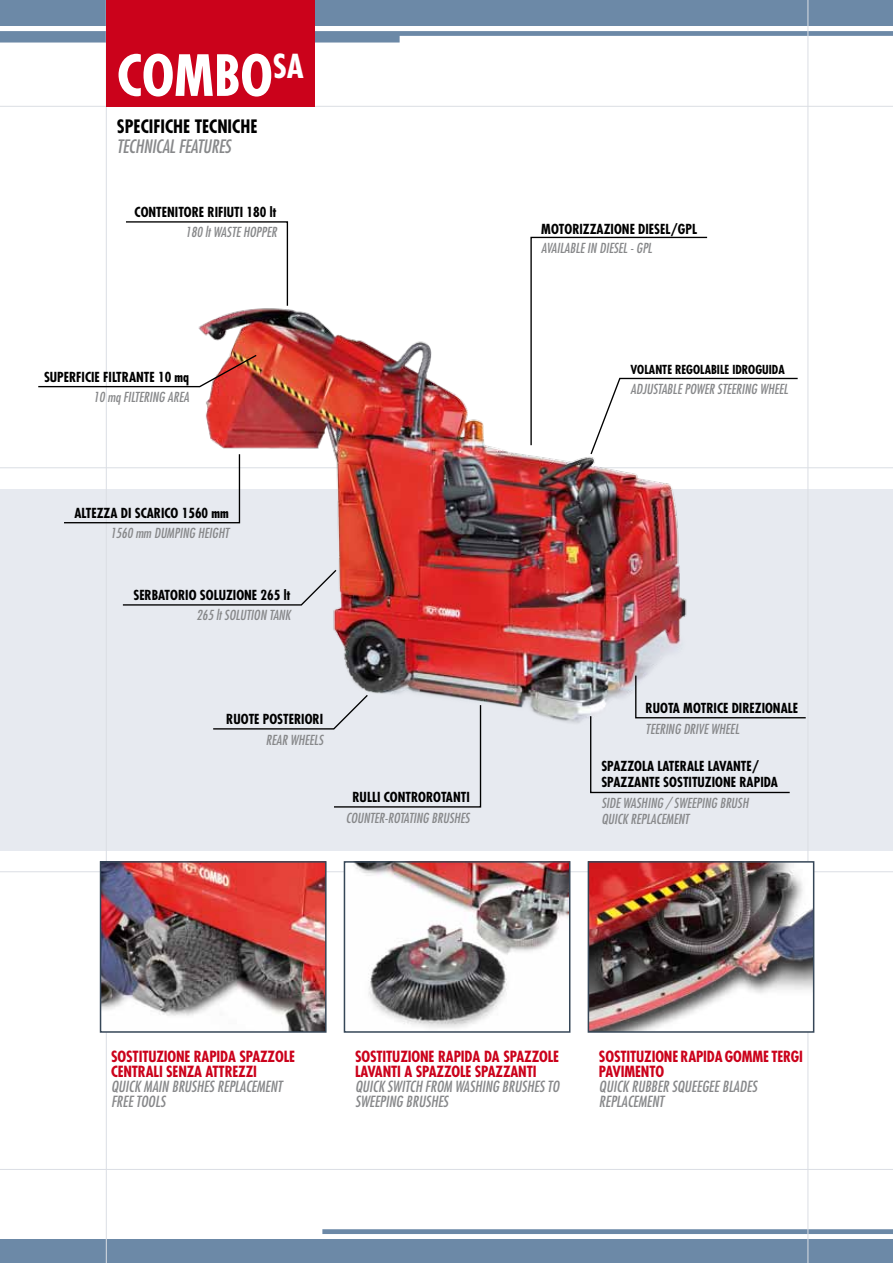
<style>
.page{position:relative;width:893px;height:1263px;background:#fff}
.page>*{position:absolute;margin:0;border:0;box-sizing:border-box;transform-origin:0 0}
.t1{font:700 condensed 55.2px "Futura";color:#fff}
.t2{font:700 condensed 18px "Futura";color:#000}
.t3{font:italic condensed 18px "Futura";letter-spacing:-.01em;color:#87888a}
.t4{font:700 condensed 15px/15px "Futura";letter-spacing:-.01em;color:#cb021b}
.t5{font:italic condensed 15px/15px "Futura";color:#87888a}
.t6{font:700 condensed 13.5px/16.2px "Futura";color:#000}
.t7{font:italic condensed 13.5px "Futura";color:#87888a}
.t8{font:700 condensed 12.15px "Futura";color:#000}
</style>
<div class="page">
<div style="left:0;top:0;width:893px;height:26px;background:#6c89a7"></div>
<svg style="left:0;top:31px;width:893px;height:12px"></svg>
<div style="left:0;top:1239px;width:893px;height:24px;background:#6c89a7"></div>
<svg style="left:322px;top:1222px;width:571px;height:12px"></svg>
<div style="left:0;top:489px;width:893px;height:361px;background:#e7eaf0"></div>
<hr style="left:106px;top:0;width:1px;height:1263px;background:#dbdee4">
<hr style="left:0;top:467px;width:893px;height:1px;background:#dbdee4">
<hr style="left:0;top:871px;width:893px;height:1px;background:#dbdee4">
<hr style="left:0;top:106px;width:893px;height:1px;background:#dbdee4">
<hr style="left:0;top:1169px;width:893px;height:1px;background:#dbdee4">
<hr style="left:807px;top:0;width:1px;height:1263px;background:#dbdee4">
<img style="left:198px;top:308px;width:499px;height:415px">
<div style="left:106px;top:0;width:209px;height:106px;background:#cb021b"></div>
<img style="left:591px;top:864px;width:220px;height:166px">
<div style="left:588px;top:861px;width:226px;height:172px;border:2px solid #354657"></div>
<img style="left:347px;top:864px;width:220px;height:164px">
<div style="left:344px;top:861px;width:226px;height:172px;border:2px solid #354657"></div>
<svg style="left:63px;top:453px;width:178px;height:71px"></svg>
<svg style="left:126px;top:221px;width:163px;height:85px"></svg>
<svg style="left:530px;top:236px;width:268px;height:220px"></svg>
<svg style="left:212px;top:693px;width:270px;height:115px"></svg>
<svg style="left:589px;top:674px;width:217px;height:120px"></svg>
<svg style="left:122px;top:568px;width:216px;height:38px"></svg>
<img style="left:38px;top:353px;width:220px;height:35px">
<img style="left:103px;top:864px;width:221px;height:166px">
<div style="left:100px;top:861px;width:227px;height:172px;border:2px solid #354657"></div>
<h1 class="t1" style="left:117px;top:40px;width:188px">COMBO<sup>SA</sup></h1>
<h2 class="t2" style="left:117px;top:115px;width:142px">SPECIFICHE TECNICHE</h2>
<h2 class="t3" style="left:117px;top:135px;width:115px">TECHNICAL FEATURES</h2>
<p class="t6" style="left:135px;top:204px;width:144px">CONTENITORE RIFIUTI 180 lt</p>
<p class="t7" style="left:186px;top:224px;width:93px">180 LT WASTE HOPPER</p>
<p class="t6" style="left:541px;top:220px;width:157px">MOTORIZZAZIONE DIESEL/GPL</p>
<p class="t7" style="left:541px;top:239px;width:11px">AVAILABLE</p>
<p class="t7" style="left:587px;top:239px;width:24px">IN DIESEL</p>
<p class="t7" style="left:630px;top:239px;width:23px">- GPL</p>
<p class="t6" style="left:44px;top:368px;width:147px">SUPERFICIE FILTRANTE 10 mq</p>
<p class="t7" style="left:94px;top:389px;width:97px">10 MQ FILTERING AREA</p>
<p class="t8" style="left:630px;top:361px;width:156px">VOLANTE REGOLABILE IDROGUIDA</p>
<p class="t7" style="left:630px;top:380px;width:159px">ADJUSTABLE POWER STEERING WHEEL</p>
<p class="t6" style="left:74px;top:505px;width:156px">ALTEZZA DI SCARICO 1560 mm</p>
<p class="t7" style="left:110px;top:525px;width:120px">1560 MM DUMPING HEIGHT</p>
<p class="t6" style="left:133px;top:587px;width:159px">SERBATORIO SOLUZIONE 265 lt</p>
<p class="t7" style="left:197px;top:607px;width:96px">265 LT SOLUTION TANK</p>
<p class="t6" style="left:226px;top:711px;width:98px">RUOTE POSTERIORI</p>
<p class="t7" style="left:266px;top:731px;width:59px">REAR WHEELS</p>
<p class="t6" style="left:646px;top:700px;width:154px">RUOTA MOTRICE DIREZIONALE</p>
<p class="t7" style="left:646px;top:720px;width:95px">TEERING DRIVE WHEEL</p>
<p class="t6" style="left:352px;top:789px;width:119px">RULLI CONTROROTANTI</p>
<p class="t6" style="left:601px;top:757px;width:178px">SPAZZOLA LATERALE LAVANTE/<br>SPAZZANTE SOSTITUZIONE RAPIDA</p>
<p class="t7" style="left:601px;top:794px;width:149px">SIDE WASHING / SWEEPING BRUSH</p>
<p class="t7" style="left:346px;top:809px;width:125px">COUNTER-ROTATING BRUSHES</p>
<p class="t7" style="left:601px;top:811px;width:89px">QUICK REPLACEMENT</p>
<p class="t4" style="left:111px;top:1049px;width:185px">SOSTITUZIONE RAPIDA SPAZZOLE<br>CENTRALI SENZA ATTREZZI</p>
<p class="t5" style="left:111px;top:1079px;width:172px">QUICK MAIN BRUSHES REPLACEMENT<br>FREE TOOLS</p>
<p class="t4" style="left:355px;top:1049px;width:206px">SOSTITUZIONE RAPIDA DA SPAZZOLE<br>LAVANTI A SPAZZOLE SPAZZANTI</p>
<p class="t5" style="left:355px;top:1079px;width:206px">QUICK SWITCH FROM WASHING BRUSHES TO<br>SWEEPING BRUSHES</p>
<p class="t4" style="left:599px;top:1049px;width:206px">SOSTITUZIONE RAPIDA GOMME TERGI<br>PAVIMENTO</p>
<p class="t5" style="left:599px;top:1079px;width:160px">QUICK RUBBER SQUEEGEE BLADES<br>REPLACEMENT</p>
</div>
